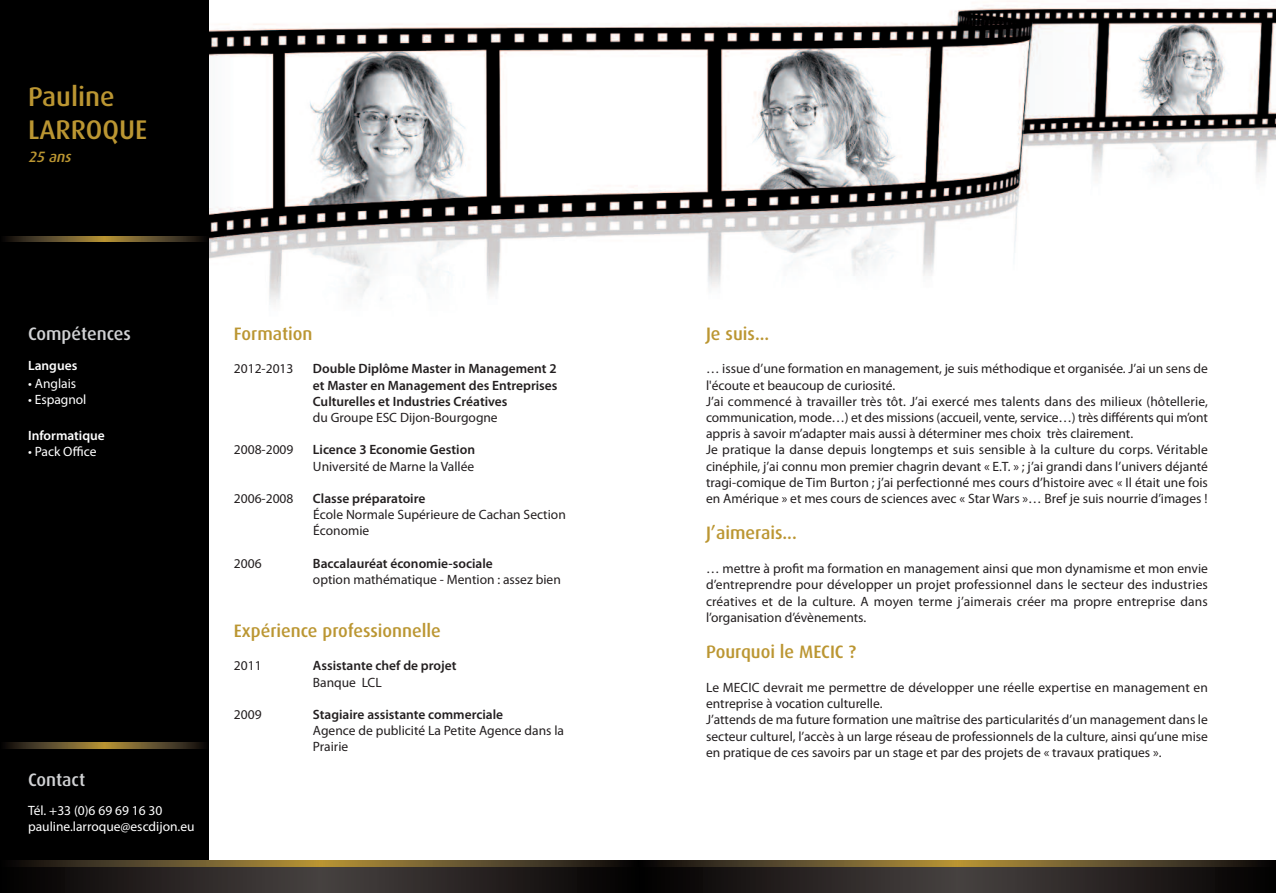
<style>
.page{position:relative;width:1276px;height:893px;background:#fff}
.page>*{position:absolute;margin:0;border:0;box-sizing:border-box;transform-origin:0 0}
.t1{font:500 27px/32.4px "Dax";color:#bb9632}
.t2{font:500 18px "Dax";color:#bb9632}
.t3{font:500 18px "Dax";color:#d1d2d4}
.t4{font:italic 500 15px "Dax";color:#bb9632}
.t5{font:13.5px/16.2px "Myriad Pro";color:#231f20}
.t6{font:600 13.5px/16.2px "Myriad Pro";color:#231f20;text-align:justify}
.t7{font:13.5px/16.2px "Myriad Pro";color:#fff}
.t8{font:600 13.5px "Myriad Pro";color:#fff}
</style>
<div class="page">
<img style="left:209px;top:5px;width:1067px;height:300px">
<div style="left:638px;top:860px;width:320px;height:33px;background:linear-gradient(to right,#020000,#484241)"></div>
<div style="left:956px;top:860px;width:320px;height:33px;background:linear-gradient(to right,#494342,#030000)"></div>
<svg style="left:638px;top:861px;width:638px;height:6px;background:#5f4e28"></svg>
<div style="left:0;top:0;width:209px;height:871px;background:#000"></div>
<img style="left:5px;top:236px;width:199px;height:6px">
<img style="left:5px;top:742px;width:199px;height:6px">
<div style="left:0;top:860px;width:320px;height:33px;background:linear-gradient(to right,#020000,#484241)"></div>
<div style="left:318px;top:860px;width:320px;height:33px;background:linear-gradient(to right,#494342,#030000)"></div>
<svg style="left:0;top:861px;width:638px;height:6px;background:#5f4e28"></svg>
<h1 class="t1" style="left:28px;top:82px;width:121px">Pauline<br>LARROQUE</h1>
<p class="t4" style="left:28px;top:150px;width:47px">25 ans</p>
<h2 class="t3" style="left:28px;top:325px;width:104px">Compétences</h2>
<p class="t8" style="left:28px;top:360px;width:51px">Langues</p>
<p class="t7" style="left:28px;top:376px;width:50px">• Anglais</p>
<p class="t7" style="left:28px;top:392px;width:60px">• Espagnol</p>
<p class="t8" style="left:28px;top:430px;width:78px">Informatique</p>
<p class="t7" style="left:28px;top:444px;width:70px">• Pack Office</p>
<h2 class="t3" style="left:28px;top:772px;width:59px">Contact</h2>
<p class="t7" style="left:28px;top:803px;width:168px">Tél. +33 (0)6 69 69 16 30 pauline.larroque@escdijon.eu</p>
<h2 class="t2" style="left:234px;top:325px;width:80px">Formation</h2>
<p class="t5" style="left:234px;top:362px;width:61px">2012-2013</p>
<p class="t6" style="left:313px;top:362px;width:246px">Double Diplôme Master in Management 2 et Master en Management des Entreprises Culturelles et Industries Créatives</p>
<p class="t5" style="left:313px;top:410px;width:186px">du Groupe ESC Dijon-Bourgogne</p>
<p class="t5" style="left:234px;top:443px;width:61px">2008-2009</p>
<p class="t6" style="left:313px;top:443px;width:164px">Licence 3 Economie Gestion</p>
<p class="t5" style="left:313px;top:459px;width:163px">Université de Marne la Vallée</p>
<p class="t5" style="left:234px;top:491px;width:61px">2006-2008</p>
<p class="t6" style="left:313px;top:491px;width:114px">Classe préparatoire</p>
<p class="t5" style="left:313px;top:508px;width:254px">École Normale Supérieure de Cachan Section<br>Économie</p>
<p class="t5" style="left:234px;top:556px;width:29px">2006</p>
<p class="t6" style="left:313px;top:556px;width:181px">Baccalauréat économie-sociale</p>
<p class="t5" style="left:313px;top:572px;width:249px">option mathématique - Mention : assez bien</p>
<h2 class="t2" style="left:234px;top:622px;width:208px">Expérience professionnelle</h2>
<p class="t5" style="left:234px;top:659px;width:29px">2011</p>
<p class="t6" style="left:313px;top:659px;width:145px">Assistante chef de projet</p>
<p class="t5" style="left:313px;top:675px;width:70px">Banque LCL</p>
<p class="t5" style="left:234px;top:707px;width:29px">2009</p>
<p class="t6" style="left:313px;top:707px;width:192px">Stagiaire assistante commerciale</p>
<p class="t5" style="left:313px;top:724px;width:253px">Agence de publicité La Petite Agence dans la<br>Prairie</p>
<h2 class="t2" style="left:706px;top:325px;width:65px">Je suis...</h2>
<p class="t5" style="left:706px;top:362px;width:503px">… issue d’une formation en management, je suis méthodique et organisée. J’ai un sens de l'écoute et beaucoup de curiosité.<br>J’ai commencé à travailler très tôt. J’ai exercé mes talents dans des milieux (hôtellerie, communication, mode…) et des missions (accueil, vente, service…) très différents qui m’ont appris à savoir m’adapter mais aussi à déterminer mes choix très clairement.<br>Je pratique la danse depuis longtemps et suis sensible à la culture du corps. Véritable cinéphile, j’ai connu mon premier chagrin devant « E.T. » ; j’ai grandi dans l’univers déjanté tragi-comique de Tim Burton ; j’ai perfectionné mes cours d’histoire avec « Il était une fois en Amérique » et mes cours de sciences avec « Star Wars »… Bref je suis nourrie d’images !</p>
<h2 class="t2" style="left:706px;top:525px;width:92px">J’aimerais...</h2>
<p class="t5" style="left:706px;top:562px;width:503px;text-align:justify">… mettre à profit ma formation en management ainsi que mon dynamisme et mon envie d’entreprendre pour développer un projet professionnel dans le secteur des industries créatives et de la culture. A moyen terme j’aimerais créer ma propre entreprise dans l’organisation d’évènements.</p>
<h2 class="t2" style="left:706px;top:644px;width:152px">Pourquoi le MECIC ?</h2>
<p class="t5" style="left:706px;top:680px;width:503px">Le MECIC devrait me permettre de développer une réelle expertise en management en entreprise à vocation culturelle.<br>J’attends de ma future formation une maîtrise des particularités d’un management dans le secteur culturel, l’accès à un large réseau de professionnels de la culture, ainsi qu’une mise en pratique de ces savoirs par un stage et par des projets de « travaux pratiques ».</p>
</div>
